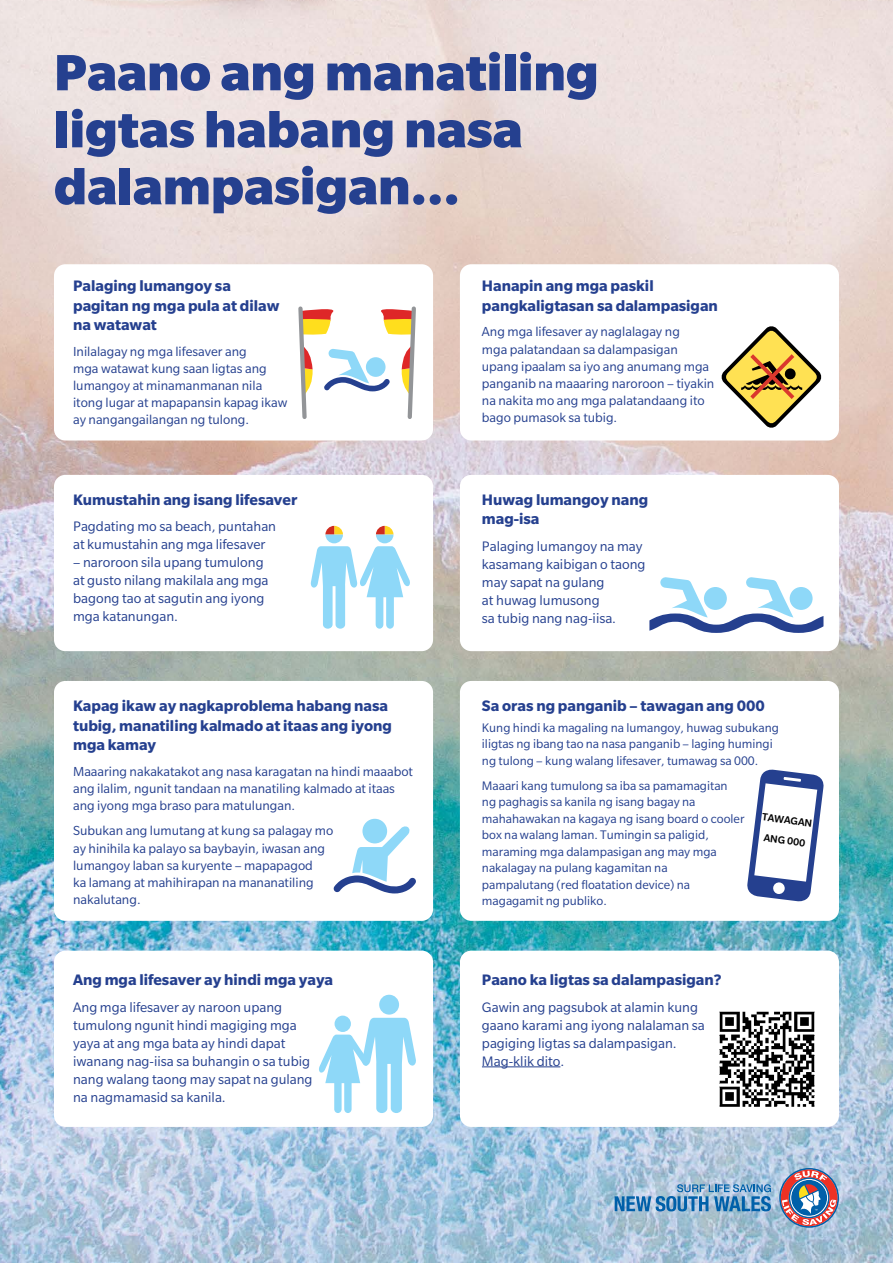
<style>
.page{position:relative;width:893px;height:1263px;background:#fff}
.page>*{position:absolute;margin:0;border:0;box-sizing:border-box;transform-origin:0 0}
.t1{font:900 55.5px/57px "Slate Std";color:#25408f}
.t2{font:700 16.5px/19.5px "Slate Std";color:#25408f}
.t3{font:15px/18px "Slate Std";color:#25408f}
.t4{font:14.25px/17.1px "Slate Std";color:#25408f}
.t5{font:13.5px/16.5px "Slate Std";color:#25408f}
.t6{font:500 11.25px/20.7px "Slate Std";color:#000;text-align:center}
</style>
<div class="page">
<img style="left:0;top:0;width:893px;height:1263px">
<svg style="left:779px;top:1168px;width:60px;height:60px;background:#998a9e"></svg>
<svg style="left:615px;top:1184px;width:156px;height:27px;background:#71a2ca"></svg>
<div style="left:54px;top:264px;width:379px;height:176px;background:#fff;border-radius:11px"></div>
<div style="left:460px;top:264px;width:379px;height:176px;background:#fff;border-radius:11px"></div>
<div style="left:54px;top:475px;width:379px;height:176px;background:#fff;border-radius:11px"></div>
<div style="left:460px;top:475px;width:379px;height:176px;background:#fff;border-radius:11px"></div>
<div style="left:54px;top:681px;width:379px;height:240px;background:#fff;border-radius:11px"></div>
<div style="left:460px;top:681px;width:379px;height:240px;background:#fff;border-radius:11px"></div>
<div style="left:54px;top:951px;width:379px;height:176px;background:#fff;border-radius:11px"></div>
<div style="left:460px;top:951px;width:379px;height:176px;background:#fff;border-radius:11px"></div>
<hr style="left:482px;top:1066px;width:78px;height:1px;background:#25408f">
<svg style="left:747px;top:769px;width:77px;height:133px"></svg>
<svg style="left:721px;top:326px;width:101px;height:102px"></svg>
<svg style="left:298px;top:306px;width:118px;height:113px"></svg>
<div style="left:366px;top:357px;width:20px;height:20px;background:#8ed8f8;border-radius:50%"></div>
<svg style="left:649px;top:577px;width:174px;height:56px"></svg>
<svg style="left:310px;top:526px;width:100px;height:103px"></svg>
<svg style="left:333px;top:826px;width:83px;height:67px"></svg>
<div style="left:362px;top:819px;width:25px;height:24px;background:#8ed8f8;border-radius:50%"></div>
<svg style="left:319px;top:995px;width:97px;height:118px"></svg>
<img style="left:719px;top:1011px;width:96px;height:96px">
<h1 class="t1" style="left:54px;top:44px;width:546px">Paano ang manatiling ligtas habang nasa dalampasigan...</h1>
<p class="t2" style="left:73px;top:276px;width:208px">Palaging lumangoy sa pagitan ng mga pula at dilaw na watawat</p>
<p class="t4" style="left:73px;top:343px;width:216px">Inilalagay ng mga lifesaver ang<br>mga watawat kung saan ligtas ang lumangoy at minamanmanan nila itong lugar at mapapansin kapag ikaw ay nangangailangan ng tulong.</p>
<p class="t2" style="left:73px;top:489px;width:226px">Kumustahin ang isang lifesaver</p>
<p class="t3" style="left:73px;top:517px;width:205px">Pagdating mo sa beach, puntahan at kumustahin ang mga lifesaver</p>
<p class="t3" style="left:73px;top:553px;width:197px">– naroroon sila upang tumulong at gusto nilang makilala ang mga bagong tao at sagutin ang iyong mga katanungan.</p>
<p class="t2" style="left:73px;top:696px;width:320px">Kapag ikaw ay nagkaproblema habang nasa tubig, manatiling kalmado at itaas ang iyong mga kamay</p>
<p class="t4" style="left:73px;top:762px;width:341px">Maaaring nakakatakot ang nasa karagatan na hindi maaabot ang ilalim, ngunit tandaan na manatiling kalmado at itaas ang iyong mga braso para matulungan.</p>
<p class="t4" style="left:73px;top:822px;width:262px">Subukan ang lumutang at kung sa palagay mo ay hinihila ka palayo sa baybayin, iwasan ang lumangoy laban sa kuryente – mapapagod<br>ka lamang at mahihirapan na mananatiling nakalutang.</p>
<p class="t2" style="left:73px;top:970px;width:262px">Ang mga lifesaver ay hindi mga yaya</p>
<p class="t3" style="left:73px;top:998px;width:241px">Ang mga lifesaver ay naroon upang tumulong ngunit hindi magiging mga yaya at ang mga bata ay hindi dapat iwanang nag-iisa sa buhangin o sa tubig nang walang taong may sapat na gulang na nagmamasid sa kanila.</p>
<p class="t2" style="left:482px;top:276px;width:238px">Hanapin ang mga paskil pangkaligtasan sa dalampasigan</p>
<p class="t4" style="left:482px;top:323px;width:234px">Ang mga lifesaver ay naglalagay ng<br>mga palatandaan sa dalampasigan upang ipaalam sa iyo ang anumang mga panganib na maaaring naroroon – tiyakin na nakita mo ang mga palatandaang ito bago pumasok sa tubig.</p>
<p class="t2" style="left:482px;top:489px;width:168px">Huwag lumangoy nang mag-isa</p>
<p class="t3" style="left:482px;top:537px;width:165px">Palaging lumangoy na may kasamang kaibigan o taong may sapat na gulang<br>at huwag lumusong<br>sa tubig nang nag-iisa.</p>
<p class="t2" style="left:482px;top:696px;width:284px">Sa oras ng panganib – tawagan ang 000</p>
<p class="t5" style="left:482px;top:719px;width:298px">Kung hindi ka magaling na lumangoy, huwag subukang iligtas ng ibang tao na nasa panganib – laging humingi ng tulong – kung walang lifesaver, tumawag sa 000.</p>
<p class="t5" style="left:482px;top:777px;width:264px">Maaari kang tumulong sa iba sa pamamagitan ng paghagis sa kanila ng isang bagay na mahahawakan na kagaya ng isang board o cooler box na walang laman. Tumingin sa paligid, maraming mga dalampasigan ang may mga nakalagay na pulang kagamitan na<br>pampalutang (red floatation device) na magagamit ng publiko.</p>
<p class="t6" style="left:763px;top:806px;width:52px;rotate:7deg">TAWAGAN<br>ANG 000</p>
<p class="t2" style="left:482px;top:970px;width:241px">Paano ka ligtas sa dalampasigan?</p>
<p class="t3" style="left:482px;top:998px;width:224px">Gawin ang pagsubok at alamin kung gaano karami ang iyong nalalaman sa pagiging ligtas sa dalampasigan.<br>Mag-klik dito.</p>
</div>
